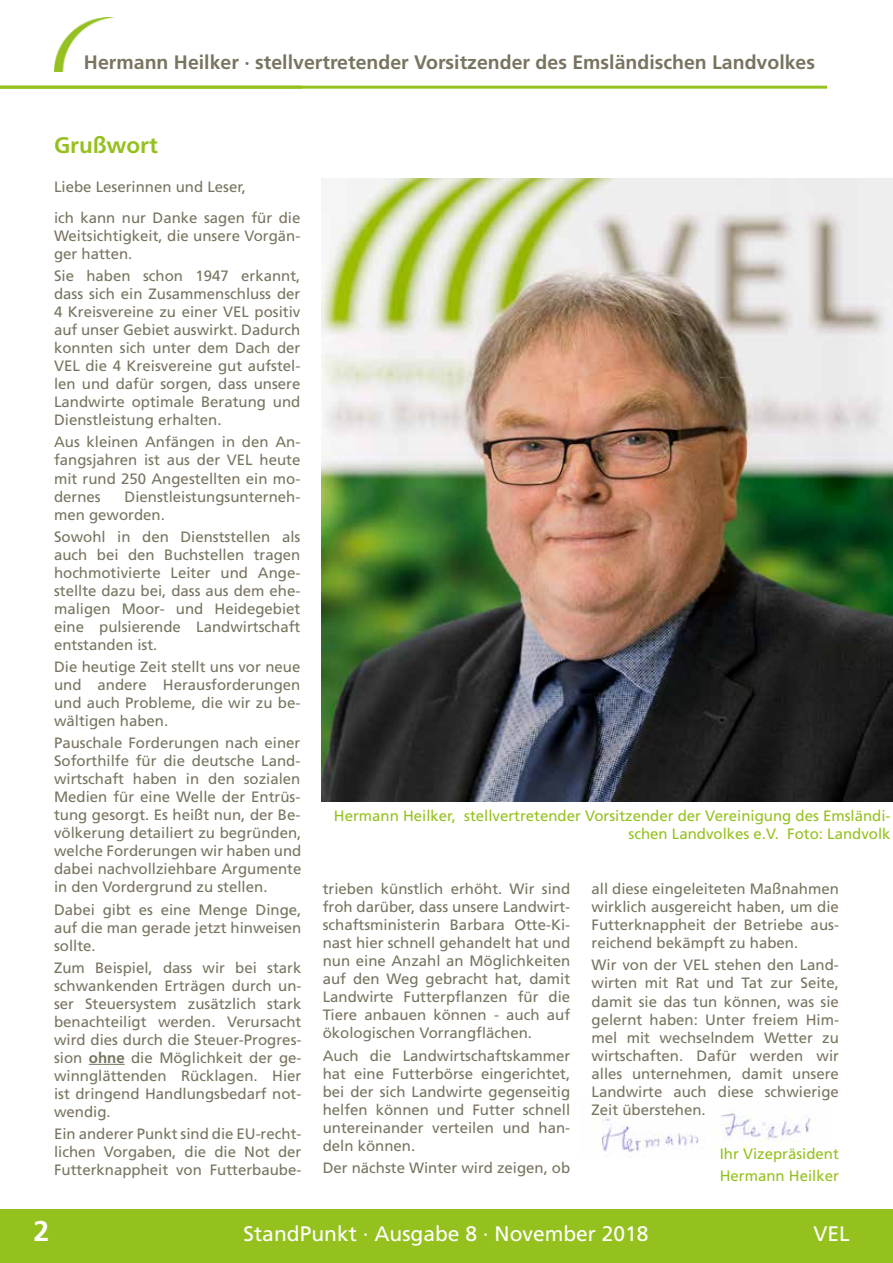
<style>
.page{position:relative;width:893px;height:1263px;background:#fff}
.page>*{position:absolute;margin:0;border:0;box-sizing:border-box;transform-origin:0 0}
.t1{font:700 28.5px "Frutiger LT Std";color:#fff}
.t2{font:700 22.5px "Frutiger LT Std";color:#95c11f}
.t3{font:21px "Frutiger LT Std";color:#fff}
.t4{font:700 19.5px "Frutiger LT Std";color:#797460}
.t5{font:15px/18px "Frutiger LT Std";color:#797460;text-align:justify}
.t6{font:15px/22.2px "Frutiger LT Std";color:#95c11f}
.s1{font-weight:700}
</style>
<div class="page">
<div style="left:0;top:1209px;width:893px;height:54px;background:#95c11f"></div>
<img style="left:54px;top:17px;width:60px;height:55px">
<img style="left:597px;top:1113px;width:219px;height:44px">
<img style="left:322px;top:179px;width:571px;height:622px">
<hr style="left:89px;top:1064px;width:36px;height:1px;background:#797460">
<hr style="left:0;top:86px;width:827px;height:3px;background:#95c11f">
<h3 class="t4" style="left:84px;top:50px;width:733px">Hermann Heilker · stellvertretender Vorsitzender des Emsländischen Landvolkes</h3>
<h2 class="t2" style="left:54px;top:132px;width:105px">Grußwort</h2>
<p class="t5" style="left:54px;top:172px;width:248px;line-height:30.8px">Liebe Leserinnen und Leser,<br>ich kann nur Danke sagen für die</p>
<p class="t5" style="left:54px;top:227px;width:248px">Weitsichtigkeit, die unsere Vorgän&shy;ger hatten.</p>
<p class="t5" style="left:54px;top:267px;width:248px">Sie haben schon 1947 erkannt, dass sich ein Zusammenschluss der 4 Kreisvereine zu einer VEL positiv auf unser Gebiet auswirkt. Dadurch konnten sich unter dem Dach der VEL die 4 Kreisvereine gut aufstel&shy;len und dafür sorgen, dass unsere Landwirte optimale Beratung und Dienstleistung erhalten.</p>
<p class="t5" style="left:54px;top:433px;width:248px">Aus kleinen Anfängen in den An&shy;fangsjahren ist aus der VEL heute mit rund 250 Angestellten ein mo&shy;dernes</p>
<p class="t5" style="left:54px;top:487px;width:248px;text-indent:71px">Dienstleistungsunterneh&shy;men geworden.</p>
<p class="t5" style="left:54px;top:528px;width:248px">Sowohl in den Dienststellen als auch bei den Buchstellen tragen hochmotivierte Leiter und Ange&shy;stellte dazu bei, dass aus dem ehe&shy;maligen Moor- und Heidegebiet eine pulsierende Landwirtschaft entstanden ist.</p>
<p class="t5" style="left:54px;top:658px;width:248px">Die heutige Zeit stellt uns vor neue und andere Herausforderungen und auch Probleme, die wir zu be&shy;wältigen haben.</p>
<p class="t5" style="left:54px;top:734px;width:249px">Pauschale Forderungen nach einer Soforthilfe für die deutsche Land&shy;wirtschaft haben in den sozialen Medien für eine Welle der Entrüs&shy;tung gesorgt. Es heißt nun, der Be&shy;völkerung detailiert zu begründen, welche Forderungen wir haben und dabei nachvollziehbare Argumente in den Vordergrund zu stellen.</p>
<p class="t5" style="left:54px;top:900px;width:249px">Dabei gibt es eine Menge Dinge, auf die man gerade jetzt hinweisen sollte.</p>
<p class="t5" style="left:54px;top:959px;width:249px">Zum Beispiel, dass wir bei stark schwankenden Erträgen durch un&shy;ser Steuersystem zusätzlich stark benachteiligt werden. Verursacht wird dies durch die Steuer-Progres&shy;sion <span class="s1">ohne</span> die Möglichkeit der ge&shy;winnglättenden Rücklagen. Hier ist dringend Handlungsbedarf not&shy;wendig.</p>
<p class="t5" style="left:54px;top:1125px;width:249px">Ein anderer Punkt sind die EU-recht&shy;lichen Vorgaben, die die Not der Futterknappheit von Futterbaube-</p>
<p class="t6" style="left:334px;top:807px;width:558px;line-height:18px;text-align:right">Hermann Heilker, stellvertretender Vorsitzender der Vereinigung des Emsländi&shy;schen Landvolkes e.V. Foto: Landvolk</p>
<p class="t5" style="left:323px;top:880px;width:249px">trieben künstlich erhöht. Wir sind froh darüber, dass unsere Landwirt&shy;schaftsministerin Barbara Otte-Ki&shy;nast hier schnell gehandelt hat und nun eine Anzahl an Möglichkeiten auf den Weg gebracht hat, damit Landwirte Futterpflanzen für die Tiere anbauen können - auch auf ökologischen Vorrangflächen.</p>
<p class="t5" style="left:323px;top:1046px;width:249px">Auch die Landwirtschaftskammer hat eine Futterbörse eingerichtet, bei der sich Landwirte gegenseitig helfen können und Futter schnell untereinander verteilen und han&shy;deln können.</p>
<p class="t5" style="left:323px;top:1158px;width:249px">Der nächste Winter wird zeigen, ob</p>
<p class="t5" style="left:591px;top:880px;width:249px">all diese eingeleiteten Maßnahmen wirklich ausgereicht haben, um die Futterknappheit der Betriebe aus&shy;reichend bekämpft zu haben.</p>
<p class="t5" style="left:591px;top:956px;width:249px">Wir von der VEL stehen den Land&shy;wirten mit Rat und Tat zur Seite, damit sie das tun können, was sie gelernt haben: Unter freiem Him&shy;mel mit wechselndem Wetter zu wirtschaften. Dafür werden wir alles unternehmen, damit unsere Landwirte auch diese schwierige Zeit überstehen.</p>
<p class="t6" style="left:720px;top:1143px;width:121px">Ihr Vizepräsident<br>Hermann Heilker</p>
<h1 class="t1" style="left:33px;top:1214px;width:17px">2</h1>
<h3 class="t3" style="left:244px;top:1221px;width:406px">StandPunkt · Ausgabe 8 · November 2018</h3>
<h3 class="t3" style="left:813px;top:1221px;width:38px">VEL</h3>
</div>
